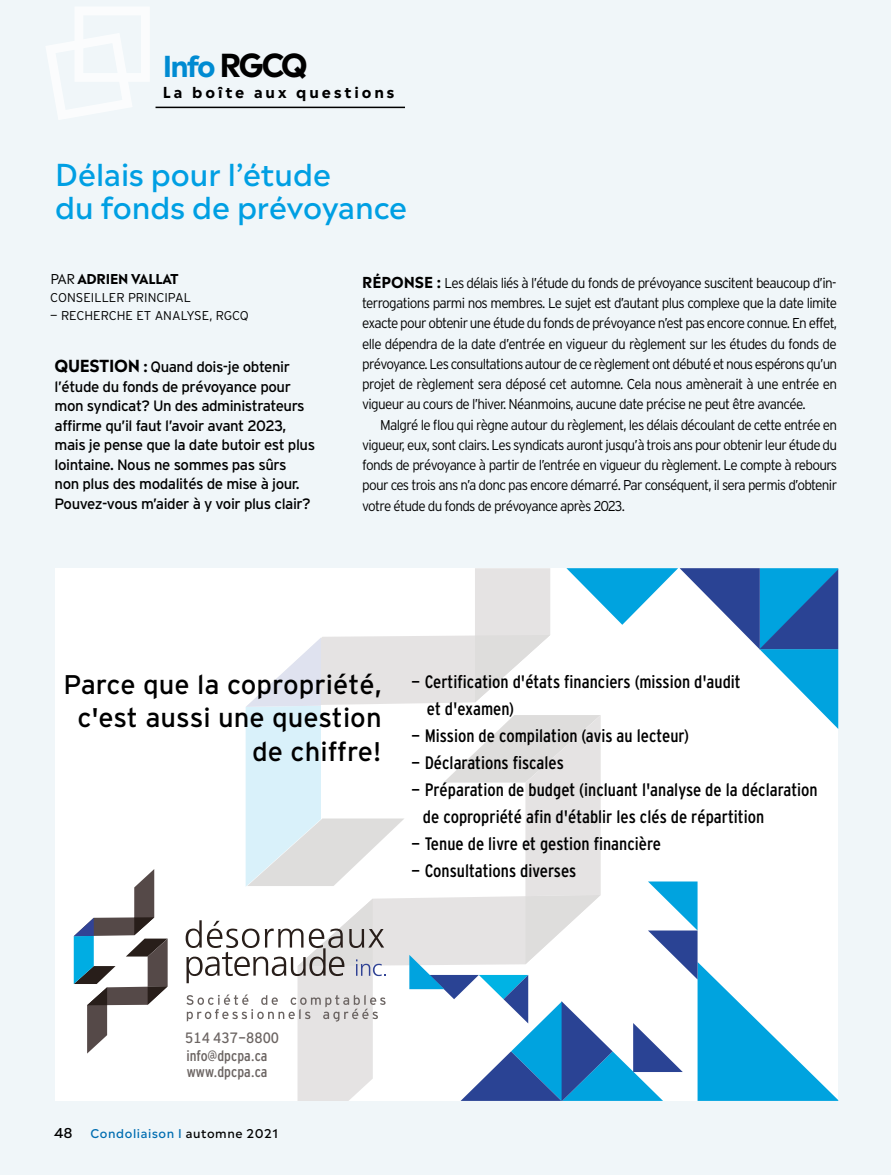
<style>
.page{position:relative;width:891px;height:1175px;background:#fff}
.page>*{position:absolute;margin:0;border:0;box-sizing:border-box;transform-origin:0 0}
.t1{font:500 30px/33.3px "Madera";color:#009fe3}
.t2{font:700 28.65px "Madera";color:#008bd2}
.t3{font:27px/33.8px "Interstate";color:#000;text-align:right}
.t4{font:18px/27px "Interstate Cond Mono";color:#000}
.t5{font:15px/19.5px "Interstate";letter-spacing:-.03em;color:#000}
.t6{font:15px/17.7px "Interstate Cond Mono";color:#6b6462}
.t7{font:700 15px "Madera";letter-spacing:.195em;color:#000}
.t8{font:300 14.25px/20.2px "Interstate";letter-spacing:-.05em;color:#000;text-align:justify;scale:.95 1}
.t9{font:700 13.5px "Madera";letter-spacing:-.02em;color:#000}
.t10{font:500 13.5px "Madera";color:#000}
.t11{font:300 12.75px "Interstate";color:#000}
.t12{font:500 12px "Madera";letter-spacing:.05em;color:#006db1}
.s1{font-size:31.5px;color:#000}
.s2{font-weight:400}
.s3{font-family:"Madera";font-weight:700;font-size:16.5px}
.s4{font-family:"Madera";font-weight:700}
.s5{font-family:"Madera";font-weight:700;font-size:15px}
.s6{color:#000}
</style>
<div class="page">
<div style="left:0;top:0;width:890px;height:1174px;background:#f0f6f9"></div>
<div style="left:55px;top:568px;width:783px;height:532px;background:#fff"></div>
<svg style="left:74px;top:869px;width:94px;height:184px"></svg>
<svg style="left:186px;top:568px;width:652px;height:532px"></svg>
<svg style="left:46px;top:7px;width:103px;height:112px"></svg>
<hr style="left:156px;top:107px;width:249px;height:1px;background:#000">
<h2 class="t2" style="left:163px;top:41px;width:147px">Info <span class="s1">RGCQ</span></h2>
<p class="t7" style="left:163px;top:79px;width:233px">La boîte aux questions</p>
<h1 class="t1" style="left:55px;top:154px;width:353px">Délais pour l’étude<br>du fonds de prévoyance</h1>
<p class="t9" style="left:50px;top:267px;width:130px"><span class="s2">PAR</span> ADRIEN VALLAT</p>
<p class="t11" style="left:50px;top:290px;width:142px">CONSEILLER PRINCIPAL</p>
<p class="t11" style="left:50px;top:308px;width:200px">— RECHERCHE ET ANALYSE, RGCQ</p>
<p class="t5" style="left:55px;top:357px;width:262px"><span class="s3">QUESTION</span> <span class="s4">:</span> Quand dois-je obtenir l’étude du fonds de prévoyance pour mon syndicat? Un des administrateurs affirme qu’il faut l’avoir avant 2023, mais je pense que la date butoir est plus lointaine. Nous ne sommes pas sûrs<br>non plus des modalités de mise à jour.<br>Pouvez-vous m’aider à y voir plus clair?</p>
<p class="t8" style="left:362px;top:273px;width:502px"><span class="s5">RÉPONSE :</span> Les délais liés à l’étude du fonds de prévoyance suscitent beaucoup d’in&shy;terrogations parmi nos membres. Le sujet est d’autant plus complexe que la date limite exacte pour obtenir une étude du fonds de prévoyance n’est pas encore connue. En effet, elle dépendra de la date d’entrée en vigueur du règlement sur les études du fonds de prévoyance. Les consultations autour de ce règlement ont débuté et nous espérons qu’un projet de règlement sera déposé cet automne. Cela nous amènerait à une entrée en vigueur au cours de l’hiver. Néanmoins, aucune date précise ne peut être avancée.</p>
<p class="t8" style="left:362px;top:414px;width:502px;text-indent:18px">Malgré le flou qui règne autour du règlement, les délais découlant de cette entrée en vigueur, eux, sont clairs. Les syndicats auront jusqu’à trois ans pour obtenir leur étude du fonds de prévoyance à partir de l’entrée en vigueur du règlement. Le compte à rebours pour ces trois ans n’a donc pas encore démarré. Par conséquent, il sera permis d’obtenir votre étude du fonds de prévoyance après 2023.</p>
<h3 class="t3" style="left:64px;top:667px;width:320px">Parce que la copropriété, c'est aussi une question de chiffre!</h3>
<p class="t4" style="left:427px;top:668px;width:315px;text-indent:-16px">- Certification d'états financiers (mission d'audit et d'examen)</p>
<p class="t4" style="left:411px;top:722px;width:280px">- Mission de compilation (avis au lecteur)</p>
<p class="t4" style="left:411px;top:748px;width:155px">- Déclarations fiscales</p>
<p class="t4" style="left:423px;top:775px;width:396px;text-indent:-12px">- Préparation de budget (incluant l'analyse de la déclaration de copropriété afin d'établir les clés de répartition</p>
<p class="t4" style="left:411px;top:829px;width:252px">- Tenue de livre et gestion financière</p>
<p class="t4" style="left:411px;top:856px;width:167px">- Consultations diverses</p>
<p class="t6" style="left:185px;top:1029px;width:95px">514 437-8800 info@dpcpa.ca</p>
<p class="t6" style="left:187px;top:1063px;width:82px">www.dpcpa.ca</p>
<p class="t10" style="left:54px;top:1121px;width:20px">48</p>
<p class="t12" style="left:91px;top:1123px;width:189px">Condoliaison I <span class="s6">automne 2021</span></p>
</div>
